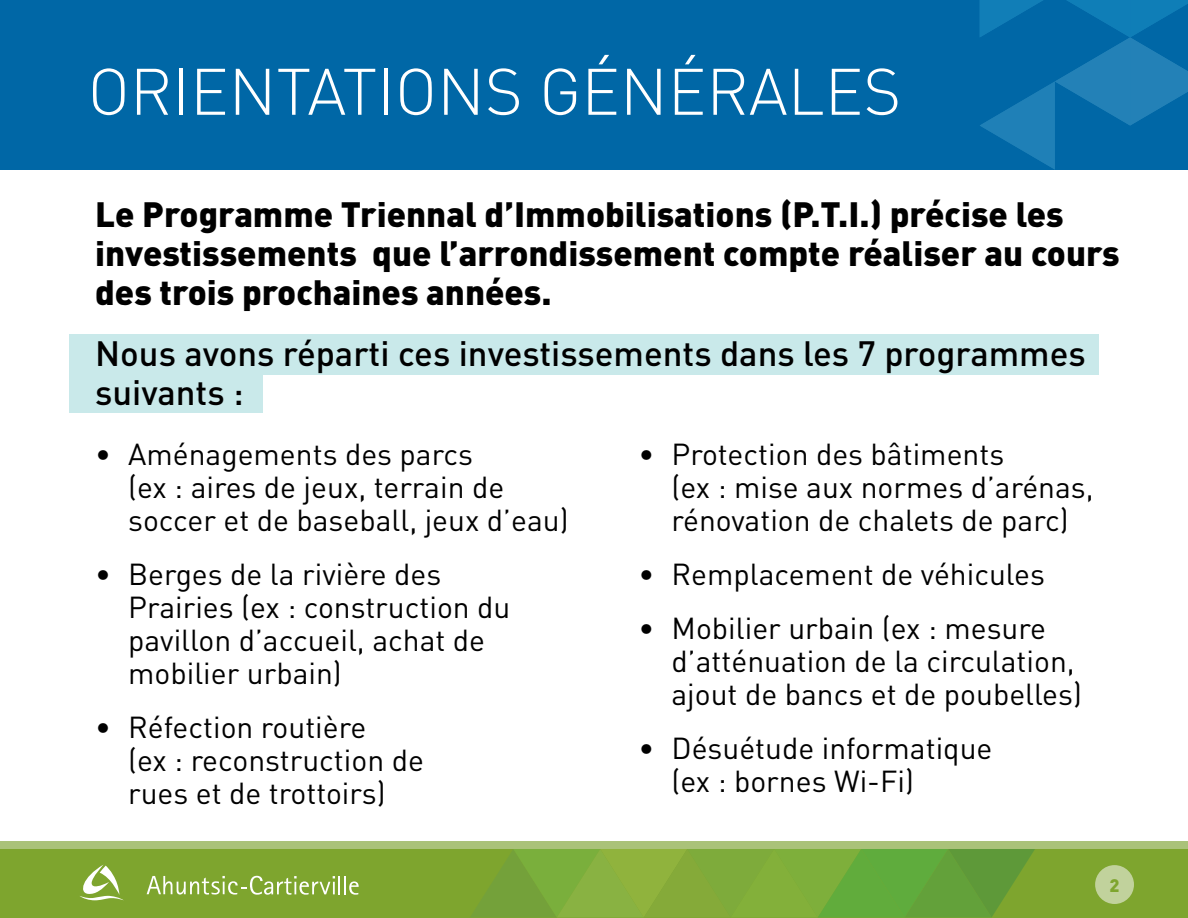
<style>
.page{position:relative;width:1188px;height:918px;background:#fff}
.page>*{position:absolute;margin:0;border:0;box-sizing:border-box;transform-origin:0 0}
.t1{font:300 64.65px "DIN";color:#fff}
.t2{font:900 34.8px/39px "DIN";color:#000}
.t3{font:500 34.8px/39px "DIN";color:#000}
.t4{font:30px/33px "DIN";color:#000}
.t5{font:900 18px "DIN";color:#7ea52e}
</style>
<div class="page">
<div style="left:0;top:841px;width:1188px;height:77px;background:#7ea52e"></div>
<svg style="left:80px;top:865px;width:43px;height:35px"></svg>
<svg style="left:147px;top:876px;width:212px;height:19px"></svg>
<div style="left:0;top:0;width:1188px;height:170px;background:#0067a6"></div>
<div style="left:1095px;top:865px;width:39px;height:39px;background:#c1d29c;border-radius:50%"></div>
<svg style="left:471px;top:849px;width:564px;height:69px"></svg>
<div style="left:0;top:841px;width:1188px;height:8px;background:#aac279"></div>
<svg style="left:980px;top:0;width:208px;height:170px"></svg>
<div style="left:69px;top:334px;width:1029px;height:41px;background:#c9e9ea"></div>
<div style="left:69px;top:374px;width:193px;height:38px;background:#c9e9ea"></div>
<h1 class="t1" style="left:88px;top:52px;width:815px">ORIENTATIONS GÉNÉRALES</h1>
<p class="t2" style="left:95px;top:193px;width:1026px">Le Programme Triennal d’Immobilisations (P.T.I.) précise les investissements que l’arrondissement compte réaliser au cours des trois prochaines années.</p>
<p class="t3" style="left:95px;top:333px;width:992px">Nous avons réparti ces investissements dans les 7 programmes suivants :</p>
<p class="t4" style="left:128px;top:437px;width:442px;text-indent:-33px">• Aménagements des parcs<br>(ex : aires de jeux, terrain de soccer et de baseball, jeux d’eau)</p>
<p class="t4" style="left:128px;top:557px;width:384px;text-indent:-33px">• Berges de la rivière des<br>Prairies (ex : construction du pavillon d’accueil, achat de mobilier urbain)</p>
<p class="t4" style="left:128px;top:710px;width:297px;text-indent:-33px">• Réfection routière<br>(ex : reconstruction de rues et de trottoirs)</p>
<p class="t4" style="left:672px;top:437px;width:424px;text-indent:-33px">• Protection des bâtiments<br>(ex : mise aux normes d’arénas, rénovation de chalets de parc)</p>
<p class="t4" style="left:639px;top:557px;width:408px">• Remplacement de véhicules</p>
<p class="t4" style="left:672px;top:611px;width:412px;text-indent:-33px">• Mobilier urbain (ex : mesure d’atténuation de la circulation, ajout de bancs et de poubelles)</p>
<p class="t4" style="left:672px;top:731px;width:322px;text-indent:-33px">• Désuétude informatique (ex : bornes Wi-Fi)</p>
<p class="t5" style="left:1110px;top:873px;width:12px">2</p>
</div>
